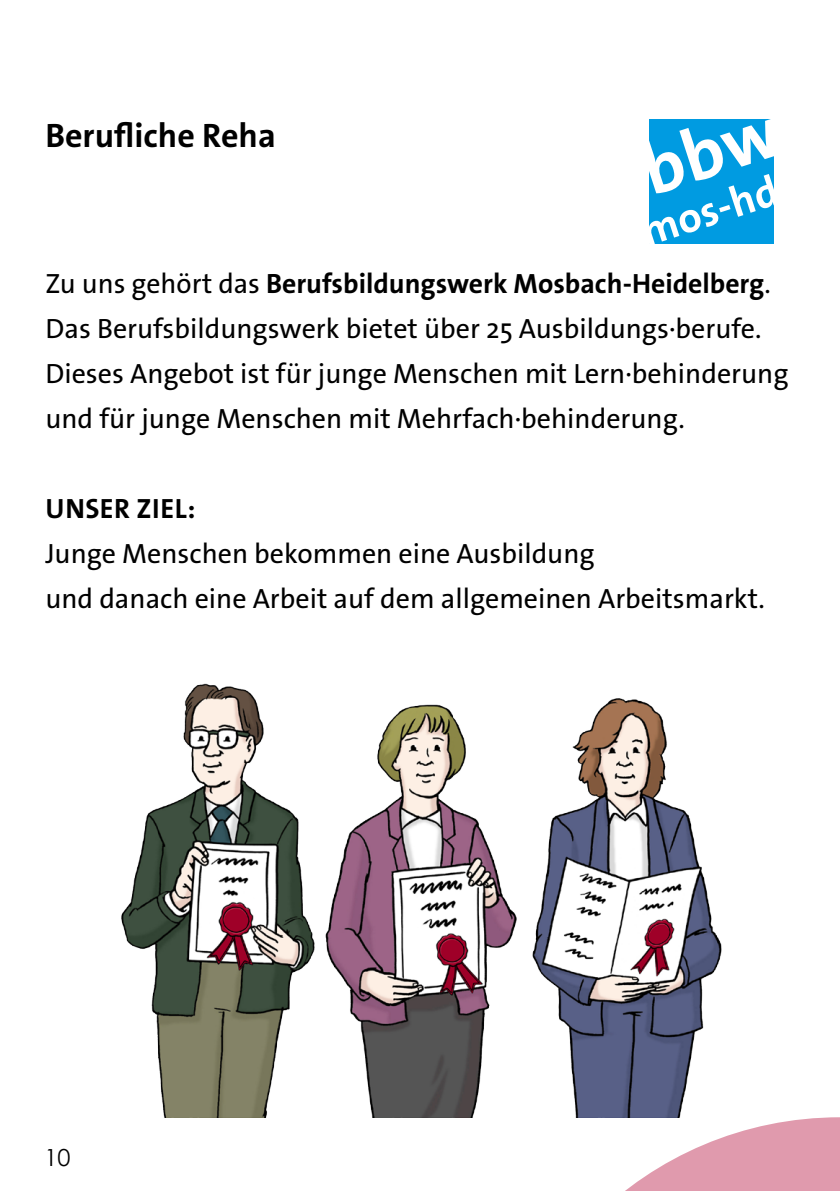
<style>
.page{position:relative;width:840px;height:1191px;background:#fff}
.page>*{position:absolute;margin:0;border:0;box-sizing:border-box;transform-origin:0 0}
.t1{font:700 42.8px "The Sans Os F";color:#fff}
.t2{font:700 34px "The Sans Os F";color:#000}
.t3{font:28px/45px "The Sans Os F";color:#000}
.t4{font:700 28px "The Sans Os F";color:#000}
.t5{font:23.6px "Century Gothic";color:#000}
.s1{font-weight:700}
</style>
<div class="page">
<svg style="left:575px;top:1117px;width:264px;height:74px"></svg>
<img style="left:121px;top:683px;width:601px;height:434px">
<div style="left:648px;top:119px;width:125px;height:125px;background:#009be1"></div>
<svg style="left:648px;top:119px;width:126px;height:76px"></svg>
<p class="t2" style="left:45px;top:114px;width:232px">Berufliche Reha</p>
<h1 class="t1" style="left:633px;top:206px;width:143px;rotate:-18deg">mos-hd</h1>
<p class="t3" style="left:45px;top:261px;width:744px">Zu uns gehört das <span class="s1">Berufsbildungswerk Mosbach-Heidelberg</span>.<br>Das Berufsbildungswerk bietet über 25 Ausbildungs·berufe.<br>Dieses Angebot ist für junge Menschen mit Lern·behinderung und für junge Menschen mit Mehrfach·behinderung.</p>
<p class="t4" style="left:46px;top:490px;width:37px">Unser</p>
<p class="t4" style="left:136px;top:490px;width:60px">Ziel:</p>
<p class="t3" style="left:45px;top:531px;width:720px">Junge Menschen bekommen eine Ausbildung<br>und danach eine Arbeit auf dem allgemeinen Arbeitsmarkt.</p>
<p class="t5" style="left:44px;top:1140px;width:28px">10</p>
</div>
